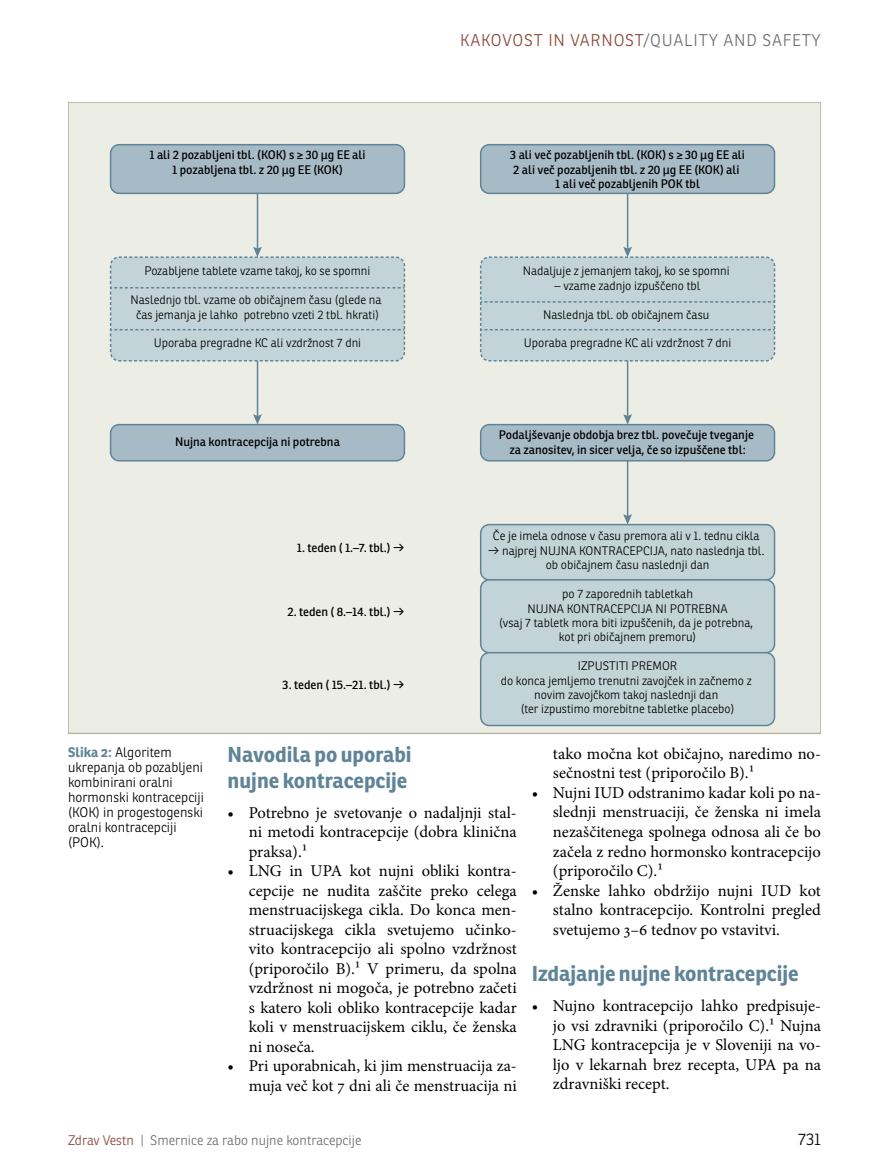
<style>
.page{position:relative;width:872px;height:1166px;background:#fff}
.page>*{position:absolute;margin:0;border:0;box-sizing:border-box;transform-origin:0 0}
.t1{font:700 21px/25.5px "Ronnia";color:#5f8498}
.t2{font:16.5px/19.5px "Minion Pro";color:#000;text-align:justify}
.t3{font:300 16.5px "Ronnia";letter-spacing:.05em;color:#6d6e71}
.t4{font:300 16.5px "Ronnia";color:#8a4638}
.t5{font:300 16.5px "Ronnia";color:#000}
.t6{font:300 13.5px/15px "Ronnia";color:#000}
.t7{font:300 13.5px "Ronnia";color:#6d6e71}
.t8{font:300 12px/14.4px "Ronnia";color:#000;text-align:center}
.t9{font:12px/14.4px "Ronnia";color:#000;text-align:center}
.s1{color:#8a4638}
.s2{font-weight:700;color:#5f8498}
</style>
<div class="page">
<div style="left:68px;top:102px;width:753px;height:631px;background:#ecede5"></div>
<div style="left:111px;top:145px;width:293px;height:48px;background:#a7bbc7;border-radius:9px"></div>
<div style="left:110px;top:144px;width:295px;height:50px;border:1px solid #5f8498;border-radius:9px"></div>
<div style="left:111px;top:257px;width:293px;height:103px;background:#c3d4d8;border-radius:9px"></div>
<div style="left:110px;top:256px;width:295px;height:105px;border:1px dashed #5f8498;border-radius:9px"></div>
<div style="left:111px;top:424px;width:293px;height:36px;background:#a7bbc7;border-radius:9px"></div>
<div style="left:110px;top:424px;width:295px;height:37px;border:1px solid #5f8498;border-radius:9px"></div>
<div style="left:481px;top:524px;width:293px;height:55px;background:#c3d4d8;border-radius:9px"></div>
<div style="left:480px;top:523px;width:295px;height:57px;border:1px solid #5f8498;border-radius:9px"></div>
<div style="left:481px;top:579px;width:293px;height:73px;background:#c3d4d8;border-radius:9px"></div>
<div style="left:480px;top:579px;width:295px;height:74px;border:1px solid #5f8498;border-radius:9px"></div>
<div style="left:481px;top:652px;width:293px;height:73px;background:#c3d4d8;border-radius:9px"></div>
<div style="left:480px;top:651px;width:295px;height:75px;border:1px solid #5f8498;border-radius:9px"></div>
<svg style="left:111px;top:287px;width:293px;height:1px"></svg>
<svg style="left:111px;top:329px;width:293px;height:1px"></svg>
<div style="left:481px;top:145px;width:293px;height:48px;background:#a7bbc7;border-radius:9px"></div>
<div style="left:480px;top:144px;width:295px;height:50px;border:1px solid #5f8498;border-radius:9px"></div>
<div style="left:481px;top:257px;width:293px;height:103px;background:#c3d4d8;border-radius:9px"></div>
<div style="left:480px;top:256px;width:295px;height:105px;border:1px dashed #5f8498;border-radius:9px"></div>
<div style="left:481px;top:424px;width:293px;height:36px;background:#a7bbc7;border-radius:9px"></div>
<div style="left:480px;top:424px;width:295px;height:37px;border:1px solid #5f8498;border-radius:9px"></div>
<svg style="left:481px;top:301px;width:293px;height:1px"></svg>
<svg style="left:481px;top:329px;width:293px;height:1px"></svg>
<hr style="left:257px;top:193px;width:1px;height:57px;background:#5f8498">
<svg style="left:253px;top:247px;width:9px;height:10px"></svg>
<hr style="left:257px;top:360px;width:1px;height:57px;background:#5f8498">
<svg style="left:253px;top:414px;width:9px;height:10px"></svg>
<hr style="left:627px;top:193px;width:1px;height:57px;background:#5f8498">
<svg style="left:623px;top:247px;width:9px;height:10px"></svg>
<hr style="left:627px;top:360px;width:1px;height:57px;background:#5f8498">
<svg style="left:623px;top:414px;width:9px;height:10px"></svg>
<hr style="left:627px;top:460px;width:1px;height:57px;background:#5f8498">
<svg style="left:623px;top:514px;width:9px;height:10px"></svg>
<p class="t9" style="left:149px;top:148px;width:218px">1 ali 2 pozabljeni tbl. (KOK) s ≥ 30 μg EE ali<br>1 pozabljena tbl. z 20 μg EE (KOK)</p>
<p class="t8" style="left:145px;top:264px;width:227px">Pozabljene tablete vzame takoj, ko se spomni</p>
<p class="t8" style="left:130px;top:292px;width:253px">Naslednjo tbl. vzame ob običajnem času (glede na čas jemanja je lahko potrebno vzeti 2 tbl. hkrati)</p>
<p class="t8" style="left:154px;top:336px;width:209px">Uporaba pregradne KC ali vzdržnost 7 dni</p>
<p class="t9" style="left:175px;top:434px;width:166px">Nujna kontracepcija ni potrebna</p>
<p class="t9" style="left:297px;top:540px;width:95px">1. teden ( 1.–7. tbl.)</p>
<p class="t9" style="left:287px;top:604px;width:105px">2. teden ( 8.–14. tbl.)</p>
<p class="t9" style="left:282px;top:677px;width:110px">3. teden ( 15.–21. tbl.)</p>
<p class="t4" style="left:460px;top:30px;width:32px">Kakovos</p>
<p class="t3" style="left:534px;top:30px;width:288px"><span class="s1">t in varnost</span>/Quality and safety</p>
<p class="t9" style="left:510px;top:148px;width:236px">3 ali več pozabljenih tbl. (KOK) s ≥ 30 μg EE ali<br>2 ali več pozabljenih tbl. z 20 μg EE (KOK) ali<br>1 ali več pozabljenih POK tbl</p>
<p class="t8" style="left:523px;top:264px;width:208px">Nadaljuje z jemanjem takoj, ko se spomni</p>
<p class="t8" style="left:554px;top:278px;width:147px">– vzame zadnjo izpuščeno tbl</p>
<p class="t8" style="left:543px;top:307px;width:168px">Naslednja tbl. ob običajnem času</p>
<p class="t8" style="left:524px;top:336px;width:209px">Uporaba pregradne KC ali vzdržnost 7 dni</p>
<p class="t9" style="left:499px;top:427px;width:256px">Podaljševanje obdobja brez tbl. povečuje tveganje za zanositev, in sicer velja, če so izpuščene tbl:</p>
<p class="t8" style="left:493px;top:529px;width:268px">Če je imela odnose v času premora ali v 1. tednu cikla</p>
<p class="t8" style="left:502px;top:543px;width:264px">najprej NUJNA KONTRACEPCIJA, nato naslednja tbl.</p>
<p class="t8" style="left:546px;top:557px;width:165px">ob običajnem času naslednji dan</p>
<p class="t8" style="left:499px;top:586px;width:255px">po 7 zaporednih tabletkah<br>NUJNA KONTRACEPCIJA NI POTREBNA<br>(vsaj 7 tabletk mora biti izpuščenih, da je potrebna, kot pri običajnem premoru)</p>
<p class="t8" style="left:500px;top:658px;width:253px">IZPUSTITI PREMOR<br>do konca jemljemo trenutni zavojček in začnemo z novim zavojčkom takoj naslednji dan<br>(ter izpustimo morebitne tabletke placebo)</p>
<p class="t1" style="left:227px;top:741px;width:186px">Navodila po uporabi nujne kontracepcije</p>
<p class="t2" style="left:249px;top:802px;width:269px;text-indent:-21px">• Potrebno je svetovanje o nadaljnji stal&shy;ni metodi kontracepcije (dobra klinična praksa).1</p>
<p class="t2" style="left:249px;top:860px;width:269px;text-indent:-21px">• LNG in UPA kot nujni obliki kontra&shy;cepcije ne nudita zaščite preko celega menstruacijskega cikla. Do konca men&shy;struacijskega cikla svetujemo učinko&shy;vito kontracepcijo ali spolno vzdržnost (priporočilo B).1 V primeru, da spolna vzdržnost ni mogoča, je potrebno začeti s katero koli obliko kontracepcije kadar koli v menstruacijskem ciklu, če ženska ni noseča.</p>
<p class="t2" style="left:227px;top:1056px;width:291px;text-align:right">• Pri uporabnicah, ki jim menstruacija za&shy;muja več kot 7 dni ali če menstruacija ni</p>
<p class="t6" style="left:68px;top:744px;width:137px"><span class="s2">Slika 2:</span> Algoritem ukrepanja ob pozabljeni kombinirani oralni hormonski kontracepciji (KOK) in progestogenski oralni kontracepciji (POK).</p>
<p class="t2" style="left:553px;top:743px;width:269px">tako močna kot običajno, naredimo no&shy;sečnostni test (priporočilo B).1</p>
<p class="t2" style="left:553px;top:782px;width:269px;text-indent:-21px">• Nujni IUD odstranimo kadar koli po na&shy;slednji menstruaciji, če ženska ni imela nezaščitenega spolnega odnosa ali če bo začela z redno hormonsko kontracepcijo (priporočilo C).1</p>
<p class="t2" style="left:553px;top:880px;width:269px;text-indent:-21px">• Ženske lahko obdržijo nujni IUD kot stalno kontracepcijo. Kontrolni pregled svetujemo 3–6 tednov po vstavitvi.</p>
<p class="t1" style="left:531px;top:960px;width:268px">Izdajanje nujne kontracepcije</p>
<p class="t2" style="left:553px;top:995px;width:269px;text-indent:-21px">• Nujno kontracepcijo lahko predpisuje&shy;jo vsi zdravniki (priporočilo C).1 Nujna LNG kontracepcija je v Sloveniji na vo&shy;ljo v lekarnah brez recepta, UPA pa na zdravniški recept.</p>
<p class="t7" style="left:68px;top:1131px;width:295px"><span class="s1">Zdrav Vestn</span> | Smernice za rabo nujne kontracepcije</p>
<p class="t5" style="left:798px;top:1128px;width:24px">731</p>
</div>
